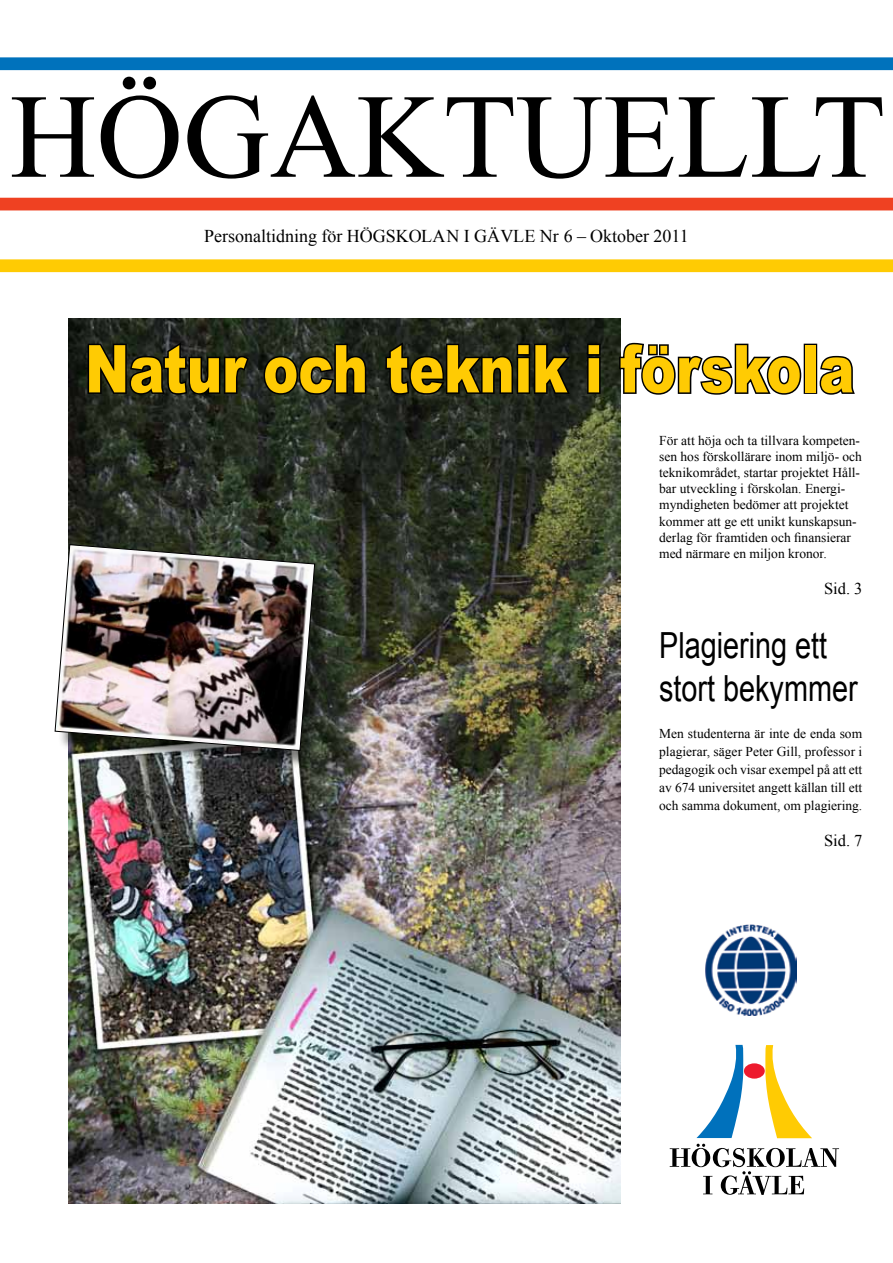
<style>
.page{position:relative;width:893px;height:1263px;background:#fff}
.page>*{position:absolute;margin:0;border:0;box-sizing:border-box;transform-origin:0 0}
.t1{font:120px "Times New Roman";color:#000}
.t2{font:900 66px "Arial";color:#ffcb03;scale:.8 1}
.t3{font:36px/43.5px "Arial";color:#000;scale:.8 1}
.t4{font:18px "Times New Roman";color:#000}
.t5{font:16.5px "Times New Roman";color:#000}
.t6{font:13.5px/16.2px "Times New Roman";color:#000}
</style>
<div class="page">
<svg style="left:696px;top:1045px;width:47px;height:93px"></svg>
<div style="left:744px;top:1063px;width:21px;height:15px;background:#ed1a2e;border-radius:50%"></div>
<svg style="left:765px;top:1045px;width:47px;height:93px"></svg>
<svg style="left:670px;top:1144px;width:169px;height:51px"></svg>
<div style="left:0;top:259px;width:893px;height:13px;background:#ffcb03"></div>
<div style="left:0;top:198px;width:893px;height:12px;background:#ef4122"></div>
<div style="left:0;top:57px;width:893px;height:13px;background:#0072bc"></div>
<img style="left:706px;top:924px;width:90px;height:91px">
<img style="left:68px;top:319px;width:553px;height:884px">
<svg style="left:86px;top:340px;width:165px;height:57px;background:#1b1f19"></svg>
<svg style="left:262px;top:342px;width:106px;height:55px;background:#1e231c"></svg>
<svg style="left:384px;top:340px;width:189px;height:57px;background:#171b14"></svg>
<svg style="left:586px;top:342px;width:16px;height:53px"></svg>
<svg style="left:618px;top:341px;width:184px;height:55px"></svg>
<div style="left:804px;top:344px;width:13px;height:50px;border:3px solid #000"></div>
<svg style="left:817px;top:354px;width:38px;height:41px"></svg>
<div style="left:58px;top:547px;width:275px;height:222px;background:#000;opacity:.5"></div>
<img style="left:55px;top:544px;width:260px;height:207px">
<h1 class="t1" style="left:10px;top:56px;width:877px">Högaktuellt</h1>
<h3 class="t4" style="left:204px;top:223px;width:486px">Personaltidning för HÖG SKOLAN I GÄVLE Nr 6 – Oktober 2011</h3>
<h2 class="t2" style="left:85px;top:321px;width:963px">Natur och teknik i förskola</h2>
<p class="t6" style="left:659px;top:432px;width:204px">För att höja och ta tillvara kompeten&shy;sen hos förskollärare inom miljö- och teknikområdet, startar projektet Håll&shy;bar utveckling i förskolan. Energi&shy;myndigheten bedömer att projektet kommer att ge ett unikt kunskapsun&shy;derlag för framtiden och finansierar med närmare en miljon kronor.</p>
<p class="t5" style="left:824px;top:577px;width:40px">Sid. 3</p>
<h3 class="t3" style="left:659px;top:624px;width:250px">Plagiering ett stort bekymmer</h3>
<p class="t6" style="left:659px;top:724px;width:205px;line-height:18px;text-align:justify">Men studenterna är inte de enda som plagierar, säger Peter Gill, professor i pedagogik och visar exempel på att ett av 674 universitet angett källan till ett och samma dokument, om plagiering.</p>
<p class="t5" style="left:824px;top:829px;width:40px">Sid. 7</p>
</div>
